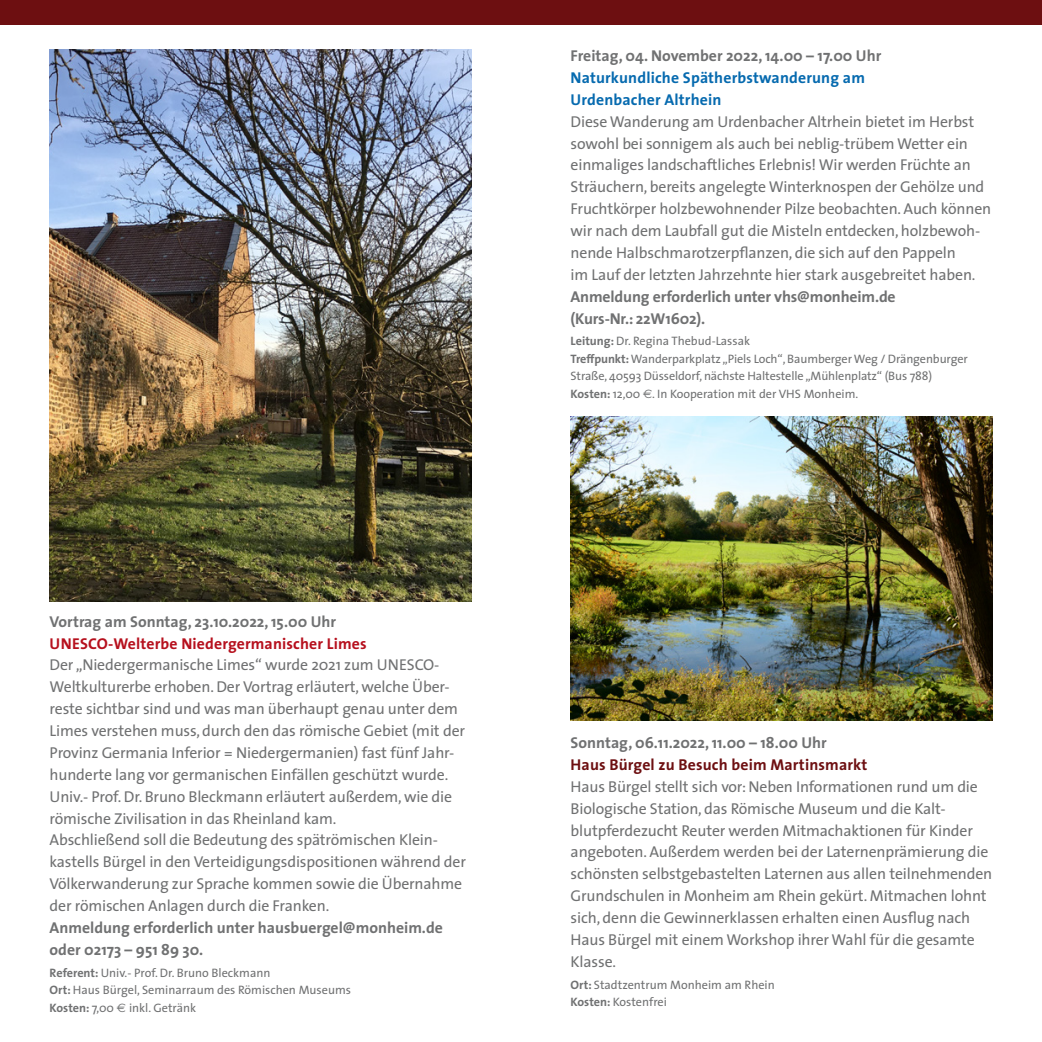
<style>
.page{position:relative;width:1042px;height:1042px;background:#fff}
.page>*{position:absolute;margin:0;border:0;box-sizing:border-box;transform-origin:0 0}
.t1{font:15.75px/21.9px "The Sans";letter-spacing:-.01em;color:#707172}
.t2{font:700 15.75px/21.9px "The Sans";color:#707172}
.t3{font:700 15.75px/21.9px "The Sans";letter-spacing:.01em;color:#066aaf}
.t4{font:700 15.75px "The Sans";letter-spacing:.01em;color:#b6101d}
.t5{font:700 15.75px "The Sans";letter-spacing:.01em;color:#6d0f11}
.t6{font:12.25px/17.5px "The Sans";color:#707172}
.s1{font-weight:700}
.s2{font-family:"Euro Sans"}
</style>
<div class="page">
<div style="left:0;top:0;width:1042px;height:25px;background:#6d0f11"></div>
<img style="left:50px;top:50px;width:421px;height:551px">
<img style="left:570px;top:417px;width:422px;height:304px">
<p class="t2" style="left:50px;top:610px;width:288px">Vortrag am Sonntag, 23.10.2022, 15.00 Uhr</p>
<p class="t4" style="left:50px;top:630px;width:319px">UNESCO-Welterbe Niedergermanischer Limes</p>
<p class="t1" style="left:50px;top:654px;width:418px">Der „Niedergermanische Limes“ wurde 2021 zum UNESCO-Weltkulturerbe erhoben. Der Vortrag erläutert, welche Über&shy;reste sichtbar sind und was man überhaupt genau unter dem Limes verstehen muss, durch den das römische Gebiet (mit der Provinz Germania Inferior = Niedergermanien) fast fünf Jahr&shy;hunderte lang vor germanischen Einfällen geschützt wurde.<br>Univ.- Prof. Dr. Bruno Bleckmann erläutert außerdem, wie die römische Zivilisation in das Rheinland kam.<br>Abschließend soll die Bedeutung des spätrömischen Klein&shy;kastells Bürgel in den Verteidigungsdispositionen während der Völkerwanderung zur Sprache kommen sowie die Übernahme der römischen Anlagen durch die Franken.</p>
<p class="t2" style="left:50px;top:916px;width:395px">Anmeldung erforderlich unter hausbuergel@monheim.de oder 02173 – 951 89 30.</p>
<p class="t6" style="left:50px;top:963px;width:303px"><span class="s1">Referent:</span> Univ.- Prof. Dr. Bruno Bleckmann<br><span class="s1">Ort:</span> Haus Bürgel, Seminarraum des Römischen Museums<br><span class="s1">Kosten:</span> 7,00 <span class="s2">€</span> inkl. Getränk</p>
<p class="t2" style="left:570px;top:44px;width:312px">Freitag, 04. November 2022, 14.00 – 17.00 Uhr</p>
<p class="t3" style="left:570px;top:66px;width:296px">Naturkundliche Spätherbstwanderung am<br>Urdenbacher Altrhein</p>
<p class="t1" style="left:570px;top:110px;width:422px">Diese Wanderung am Urdenbacher Altrhein bietet im Herbst sowohl bei sonnigem als auch bei neblig-trübem Wetter ein einmaliges landschaftliches Erlebnis! Wir werden Früchte an Sträuchern, bereits angelegte Winterknospen der Gehölze und Fruchtkörper holzbewohnender Pilze beobachten. Auch können wir nach dem Laubfall gut die Misteln entdecken, holzbewoh&shy;nende Halbschmarotzerpflanzen, die sich auf den Pappeln<br>im Lauf der letzten Jahrzehnte hier stark ausgebreitet haben.</p>
<p class="t2" style="left:570px;top:285px;width:327px">Anmeldung erforderlich unter vhs@monheim.de (Kurs-Nr.: 22W1602).</p>
<p class="t6" style="left:570px;top:332px;width:399px"><span class="s1">Leitung:</span> Dr. Regina Thebud-Lassak<br><span class="s1">Treffpunkt:</span> Wanderparkplatz „Piels Loch“, Baumberger Weg / Drängenburger Straße, 40593 Düsseldorf, nächste Haltestelle „Mühlenplatz“ (Bus 788)<br><span class="s1">Kosten:</span> 12,00 <span class="s2">€</span>. In Kooperation mit der VHS Monheim.</p>
<p class="t2" style="left:570px;top:731px;width:258px">Sonntag, 06.11.2022, 11.00 – 18.00 Uhr</p>
<p class="t5" style="left:570px;top:751px;width:298px">Haus Bürgel zu Besuch beim Martinsmarkt</p>
<p class="t1" style="left:570px;top:775px;width:423px">Haus Bürgel stellt sich vor: Neben Informationen rund um die Biologische Station, das Römische Museum und die Kalt&shy;blutpferdezucht Reuter werden Mitmachaktionen für Kinder angeboten. Außerdem werden bei der Laternenprämierung die schönsten selbstgebastelten Laternen aus allen teilnehmenden Grundschulen in Monheim am Rhein gekürt. Mitmachen lohnt sich, denn die Gewinnerklassen erhalten einen Ausflug nach Haus Bürgel mit einem Workshop ihrer Wahl für die gesamte Klasse.</p>
<p class="t6" style="left:570px;top:975px;width:206px"><span class="s1">Ort:</span> Stadtzentrum Monheim am Rhein<br><span class="s1">Kosten:</span> Kostenfrei</p>
</div>
